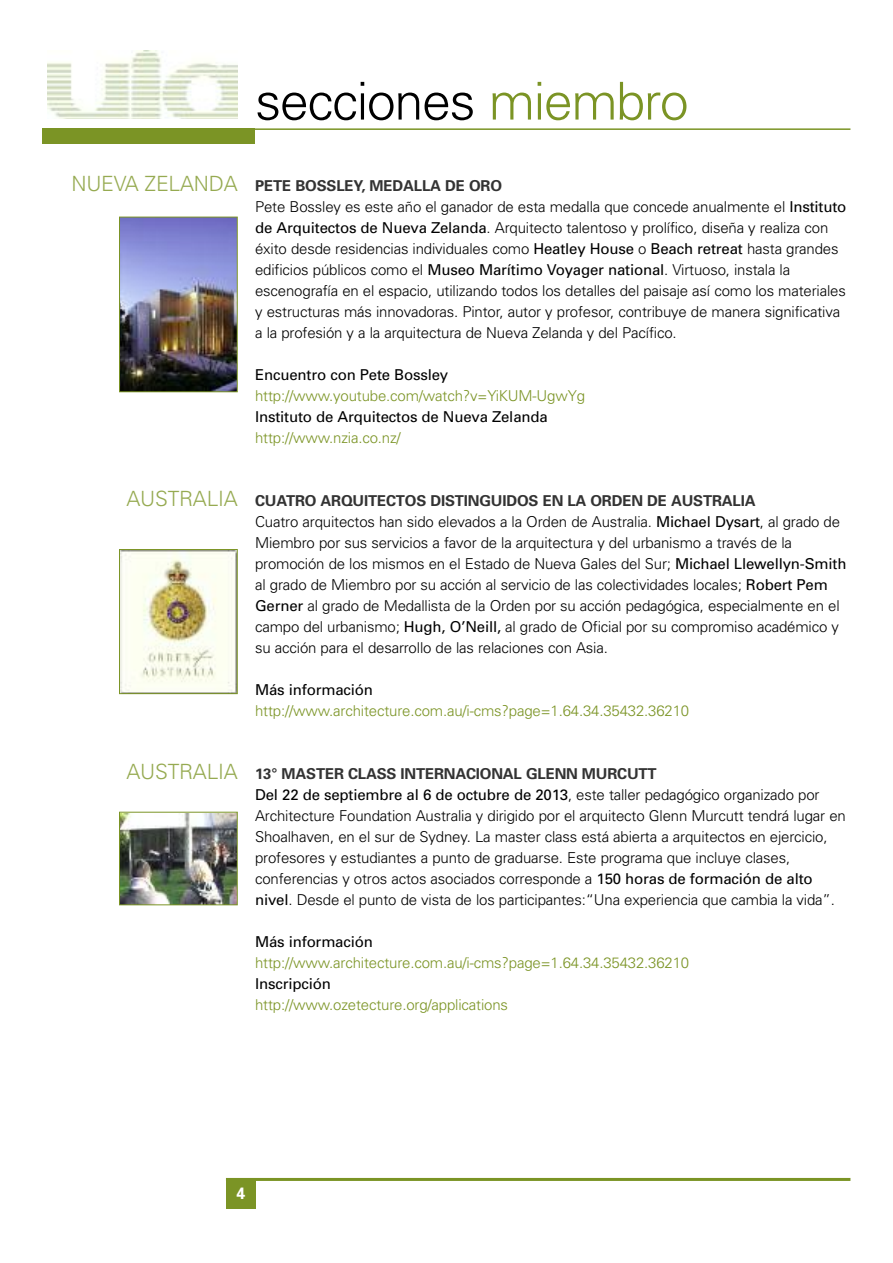
<style>
.page{position:relative;width:893px;height:1263px;background:#fff}
.page>*{position:absolute;margin:0;border:0;box-sizing:border-box;transform-origin:0 0}
.t1{font:300 52.2px "Univers";letter-spacing:-.03em;color:#000}
.t2{font:300 21px "Univers";letter-spacing:-.01em;color:#96aa51}
.t3{font:700 16.5px "Univers";color:#fff}
.t4{font:300 15px/21px "Univers";letter-spacing:-.01em;color:#000}
.t5{font:300 15px "Univers";letter-spacing:-.01em;color:#7b9425}
.t6{font:15px "Univers";letter-spacing:-.01em;color:#000}
.s1{color:#7b9425}
.s2{font-weight:700;color:#333}
.s3{font-weight:400}
</style>
<div class="page">
<div style="left:43px;top:128px;width:212px;height:16px;background:#7b9425"></div>
<hr style="left:43px;top:128px;width:807px;height:2px;background:#7b9425">
<div style="left:226px;top:1178px;width:29px;height:30px;background:#7b9425"></div>
<hr style="left:226px;top:1178px;width:624px;height:3px;background:#7b9425">
<img style="left:121px;top:219px;width:115px;height:171px">
<div style="left:119px;top:217px;width:119px;height:175px;border:1px solid #7b9425"></div>
<img style="left:48px;top:51px;width:189px;height:68px">
<img style="left:121px;top:814px;width:115px;height:89px">
<div style="left:119px;top:812px;width:119px;height:93px;border:1px solid #7b9425"></div>
<img style="left:121px;top:551px;width:115px;height:141px">
<div style="left:119px;top:549px;width:119px;height:145px;border:1px solid #7b9425"></div>
<h1 class="t1" style="left:255px;top:82px;width:435px">secciones <span class="s1">miembro</span></h1>
<h2 class="t2" style="left:71px;top:176px;width:168px">NUEVA ZELANDA</h2>
<p class="t4" style="left:255px;top:177px;width:593px"><span class="s2">PETE BOSSLEY, MEDALLA DE ORO<br></span>Pete Bossley es este año el ganador de esta medalla que concede anualmente el <span class="s3">Instituto de Arquitectos de Nueva Zelanda</span>. Arquitecto talentoso y prolífico, diseña y realiza con éxito desde residencias individuales como <span class="s3">Heatley House</span> o <span class="s3">Beach retreat</span> hasta grandes edificios públicos como el <span class="s3">Museo Marítimo Voyager national</span>. Virtuoso, instala la escenografía en el espacio, utilizando todos los detalles del paisaje así como los materiales y estructuras más innovadoras. Pintor, autor y profesor, contribuye de manera significativa a la profesión y a la arquitectura de Nueva Zelanda y del Pacífico.</p>
<p class="t6" style="left:255px;top:369px;width:195px">Encuentro con Pete Bossley</p>
<p class="t5" style="left:255px;top:390px;width:331px">http://www.youtube.com/watch?v=YiKUM-UgwYg</p>
<p class="t6" style="left:255px;top:411px;width:294px">Instituto de Arquitectos de Nueva Zelanda</p>
<p class="t5" style="left:255px;top:432px;width:147px">http://www.nzia.co.nz/</p>
<h2 class="t2" style="left:126px;top:491px;width:113px">AUSTRALIA</h2>
<p class="t4" style="left:255px;top:492px;width:593px"><span class="s2">CUATRO ARQUITECTOS DISTINGUIDOS EN LA ORDEN DE AUSTRALIA<br></span>Cuatro arquitectos han sido elevados a la Orden de Australia. <span class="s3">Michael Dysart</span>, al grado de Miembro por sus servicios a favor de la arquitectura y del urbanismo a través de la promoción de los mismos en el Estado de Nueva Gales del Sur; <span class="s3">Michael Llewellyn-Smith </span>al grado de Miembro por su acción al servicio de las colectividades locales; <span class="s3">Robert Pem Gerner</span> al grado de Medallista de la Orden por su acción pedagógica, especialmente en el campo del urbanismo; <span class="s3">Hugh, O’Neill,</span> al grado de Oficial por su compromiso académico y su acción para el desarrollo de las relaciones con Asia.</p>
<p class="t6" style="left:255px;top:684px;width:119px">Más información</p>
<p class="t5" style="left:255px;top:705px;width:436px">http://www.architecture.com.au/i-cms?page=1.64.34.35432.36210</p>
<h2 class="t2" style="left:126px;top:764px;width:113px">AUSTRALIA</h2>
<p class="t4" style="left:255px;top:765px;width:592px"><span class="s2">13° MASTER CLASS INTERNACIONAL GLENN MURCUTT<br></span><span class="s3">Del 22 de septiembre al 6 de octubre de 2013</span>, este taller pedagógico organizado por Architecture Foundation Australia y dirigido por el arquitecto Glenn Murcutt tendrá lugar en Shoalhaven, en el sur de Sydney. La master class está abierta a arquitectos en ejercicio, profesores y estudiantes a punto de graduarse. Este programa que incluye clases, conferencias y otros actos asociados corresponde a <span class="s3">150 horas de formación de alto nivel</span>. Desde el punto de vista de los participantes:“Una experiencia que cambia la vida”.</p>
<p class="t6" style="left:255px;top:936px;width:119px">Más información</p>
<p class="t5" style="left:255px;top:957px;width:436px">http://www.architecture.com.au/i-cms?page=1.64.34.35432.36210</p>
<p class="t6" style="left:255px;top:978px;width:77px">Inscripción</p>
<p class="t5" style="left:255px;top:999px;width:254px">http://www.ozetecture.org/applications</p>
<p class="t3" style="left:236px;top:1187px;width:11px">4</p>
</div>
